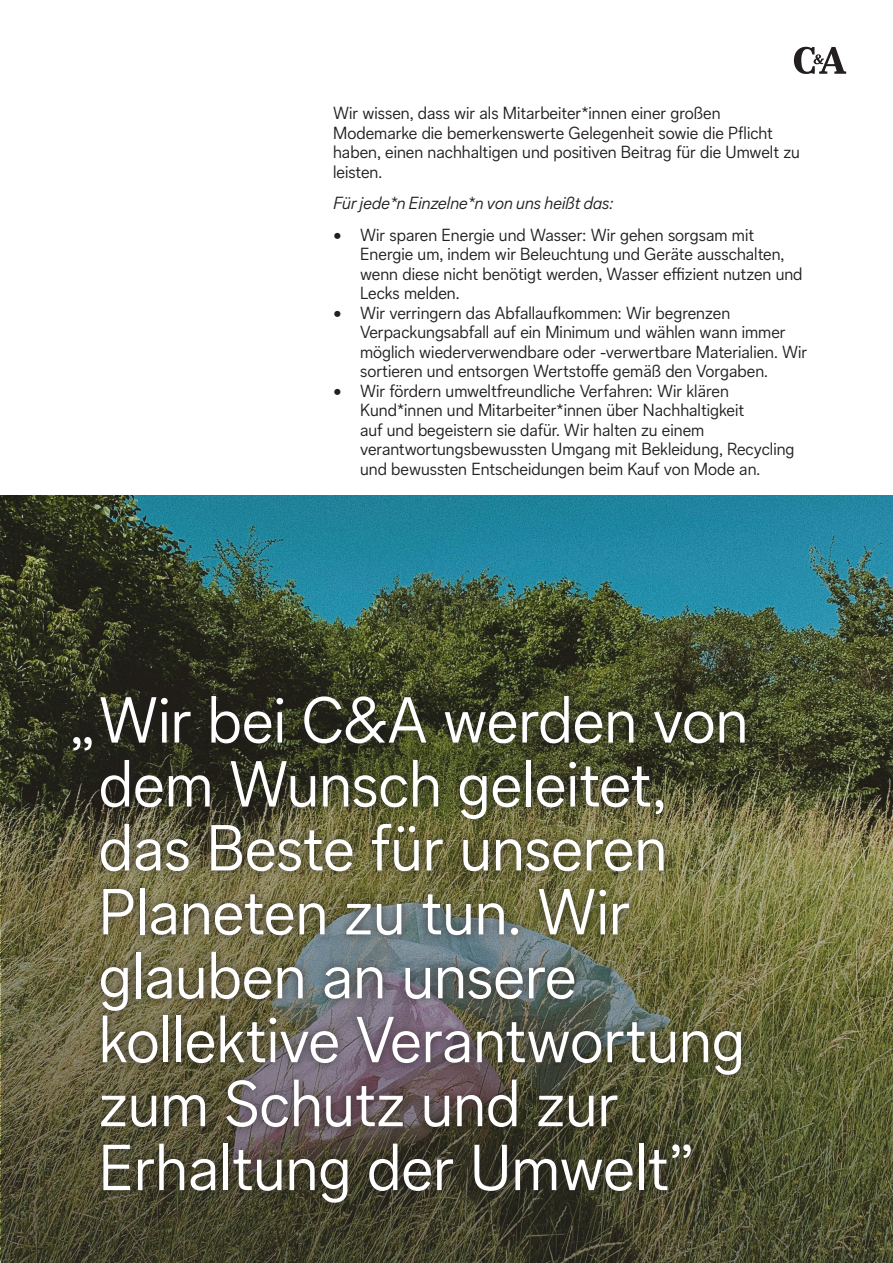
<style>
.page{position:relative;width:893px;height:1263px;background:#fff}
.page>*{position:absolute;margin:0;border:0;box-sizing:border-box;transform-origin:0 0}
.t1{font:300 63.9px/63.9px "CA Sans";color:#fff}
.t2{font:300 17.25px/19.5px "CA Sans";color:#231f20}
.t3{font:italic 300 17.25px "CA Sans";color:#231f20}
</style>
<div class="page">
<svg style="left:794px;top:47px;width:52px;height:27px"></svg>
<img style="left:0;top:495px;width:893px;height:768px">
<svg style="left:1px;top:680px;width:891px;height:582px"></svg>
<div style="left:64px;top:687px;width:690px;height:524px;background:#231f20;opacity:.75"></div>
<p class="t2" style="left:333px;top:103px;width:468px">Wir wissen, dass wir als Mitarbeiter*innen einer großen Modemarke die bemerkenswerte Gelegenheit sowie die Pflicht haben, einen nachhaltigen und positiven Beitrag für die Umwelt zu leisten.</p>
<p class="t3" style="left:333px;top:193px;width:282px">Für jede*n Einzelne*n von uns heißt das:</p>
<p class="t2" style="left:360px;top:225px;width:444px;text-indent:-27px">• Wir sparen Energie und Wasser: Wir gehen sorgsam mit Energie um, indem wir Beleuchtung und Geräte ausschalten, wenn diese nicht benötigt werden, Wasser effizient nutzen und Lecks melden.</p>
<p class="t2" style="left:360px;top:303px;width:449px;text-indent:-27px">• Wir verringern das Abfallaufkommen: Wir begrenzen Verpackungsabfall auf ein Minimum und wählen wann immer möglich wiederverwendbare oder -verwertbare Materialien. Wir sortieren und entsorgen Wertstoffe gemäß den Vorgaben.</p>
<p class="t2" style="left:360px;top:381px;width:436px;text-indent:-27px">• Wir fördern umweltfreundliche Verfahren: Wir klären Kund*innen und Mitarbeiter*innen über Nachhaltigkeit<br>auf und begeistern sie dafür. Wir halten zu einem verantwortungsbewussten Umgang mit Bekleidung, Recycling und bewussten Entscheidungen beim Kauf von Mode an.</p>
<p class="t1" style="left:99px;top:688px;width:651px;text-indent:-29px">„Wir bei C&amp;A werden von dem Wunsch geleitet, das Beste für unseren<br>Planeten zu tun. Wir glauben an unsere kollektive Verantwortung zum Schutz und zur<br>Erhaltung der Umwelt”</p>
</div>
